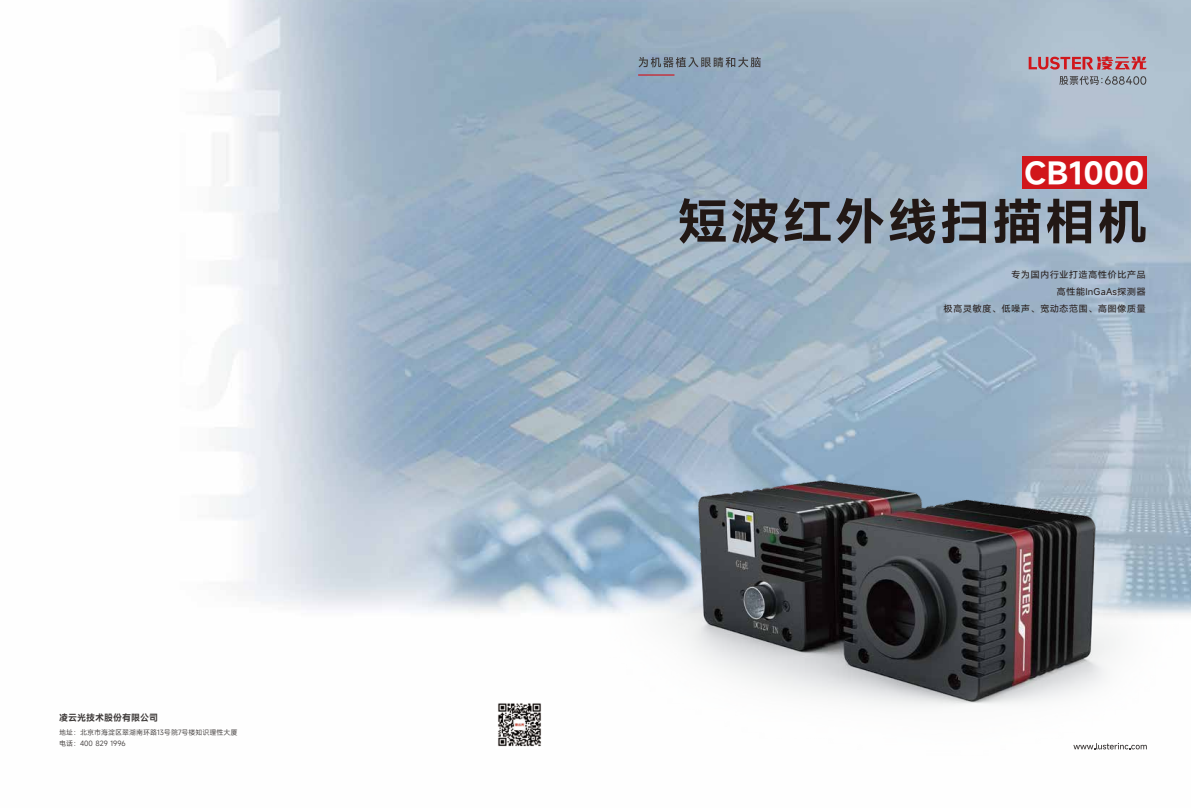
<style>
.page{position:relative;width:1191px;height:808px;background:#fff}
.page>*{position:absolute;margin:0;border:0;box-sizing:border-box;transform-origin:0 0}
.t1{font:600 49px "Mi Sans";letter-spacing:.02em;color:#221815;scale:1.05 1}
.t2{font:600 29px "Mi Sans";color:#fff;scale:1.05 1}
.t3{font:9px/17px "Mi Sans";letter-spacing:.02em;color:#221815;text-align:right;scale:1.05 1}
.t4{font:600 9px "Mi Sans";color:#3e3a39}
.t5{font:7px/11px "Mi Sans";color:#3e3a39}
</style>
<div class="page">
<img style="left:217px;top:0;width:974px;height:613px">
<svg style="left:638px;top:57px;width:122px;height:10px"></svg>
<hr style="left:638px;top:74px;width:36px;height:2px;background:#d1131b">
<svg style="left:1028px;top:56px;width:118px;height:14px;background:#be7781"></svg>
<svg style="left:1059px;top:76px;width:87px;height:9px"></svg>
<img style="left:498px;top:703px;width:43px;height:44px">
<div style="left:1022px;top:157px;width:124px;height:32px;background:#d1161b"></div>
<img style="left:609px;top:456px;width:582px;height:294px">
<p class="t4" style="left:59px;top:712px;width:101px">凌云光技术股份有限公司</p>
<p class="t5" style="left:59px;top:726px;width:180px">地址：北京市海淀区翠湖南环路13号院7号楼知识理性大厦电话：400 829 1996</p>
<h2 class="t2" style="left:1024px;top:154px;width:116px">CB1000</h2>
<h1 class="t1" style="left:677px;top:189px;width:450px">短波红外线扫描相机</h1>
<p class="t3" style="left:943px;top:266px;width:194px">专为国内行业打造高性价比产品<br>高性能InGaAs探测器<br>极高灵敏度、低噪声、宽动态范围、高图像质量</p>
</div>
